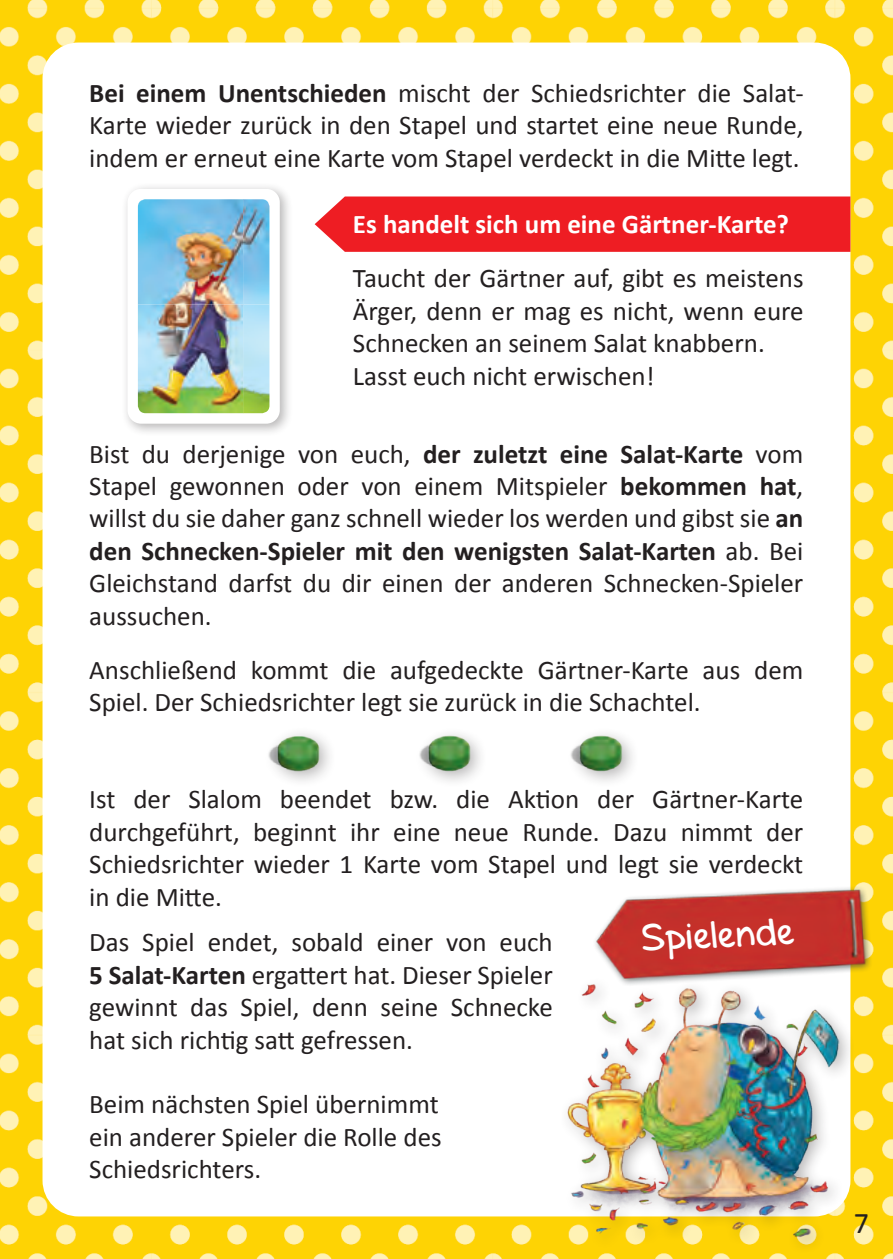
<style>
.page{position:relative;width:893px;height:1259px;background:#fff}
.page>*{position:absolute;margin:0;border:0;box-sizing:border-box;transform-origin:0 0}
.t1{font:36px "Set Firetothe Rain";color:#fff}
.t2{font:30px "Calibri";color:#231f20}
.t3{font:27px/32.4px "Calibri";color:#231f20;text-align:justify}
.t4{font:700 27px "Calibri";color:#fff}
.s1{font-weight:700}
</style>
<div class="page">
<img style="left:0;top:0;width:893px;height:1259px">
<div style="left:43px;top:43px;width:807px;height:1173px;background:#fff;border-radius:36px"></div>
<div style="left:559px;top:975px;width:297px;height:279px;background:#231f20;opacity:.33"></div>
<img style="left:560px;top:979px;width:279px;height:279px">
<div style="left:121px;top:182px;width:171px;height:255px;background:#231f20;opacity:.33"></div>
<svg style="left:128px;top:189px;width:152px;height:235px"></svg>
<img style="left:138px;top:199px;width:131px;height:105px">
<img style="left:138px;top:304px;width:131px;height:109px">
<img style="left:570px;top:734px;width:63px;height:48px">
<img style="left:419px;top:734px;width:62px;height:48px">
<img style="left:268px;top:733px;width:62px;height:48px">
<img style="left:590px;top:871px;width:303px;height:117px">
<div style="left:315px;top:196px;width:535px;height:56px;background:#ee1d23"></div>
<p class="t3" style="left:89px;top:77px;width:716px"><span class="s1">Bei einem Unentschieden</span> mischt der Schiedsrichter die Salat-Karte wieder zurück in den Stapel und startet eine neue Runde, indem er erneut eine Karte vom Stapel verdeckt in die Mitte legt.</p>
<p class="t4" style="left:353px;top:207px;width:438px">Es handelt sich um eine Gärtner-Karte?</p>
<p class="t3" style="left:353px;top:262px;width:452px">Taucht der Gärtner auf, gibt es meistens Ärger, denn er mag es nicht, wenn eure Schnecken an seinem Salat knabbern.</p>
<p class="t3" style="left:353px;top:359px;width:303px">Lasst euch nicht erwischen!</p>
<p class="t3" style="left:89px;top:437px;width:716px">Bist du derjenige von euch, <span class="s1">der zuletzt eine Salat-Karte</span> vom Stapel gewonnen oder von einem Mitspieler <span class="s1">bekommen hat</span>, willst du sie daher ganz schnell wieder los werden und gibst sie <span class="s1">an den Schnecken-Spieler mit den wenigsten Salat-Karten</span> ab. Bei Gleichstand darfst du dir einen der anderen Schnecken-Spieler aussuchen.</p>
<p class="t3" style="left:89px;top:653px;width:716px">Anschließend kommt die aufgedeckte Gärtner-Karte aus dem<br>Spiel. Der Schiedsrichter legt sie zurück in die Schachtel.</p>
<p class="t3" style="left:89px;top:783px;width:716px">Ist der Slalom beendet bzw. die Aktion der Gärtner-Karte durchgeführt, beginnt ihr eine neue Runde. Dazu nimmt der Schiedsrichter wieder 1 Karte vom Stapel und legt sie verdeckt in die Mitte.</p>
<p class="t3" style="left:89px;top:926px;width:465px">Das Spiel endet, sobald einer von euch</p>
<p class="t3" style="left:89px;top:958px;width:465px"><span class="s1">5 Salat-Karten</span> ergattert hat. Dieser Spieler gewinnt das Spiel, denn seine Schnecke hat sich richtig satt gefressen.</p>
<p class="t3" style="left:89px;top:1088px;width:351px">Beim nächsten Spiel übernimmt</p>
<p class="t3" style="left:89px;top:1120px;width:354px">ein anderer Spieler die Rolle des</p>
<p class="t3" style="left:89px;top:1153px;width:173px">Schiedsrichters.</p>
<p class="t1" style="left:642px;top:916px;width:154px;rotate:-2deg">Spielende</p>
<p class="t2" style="left:854px;top:1204px;width:17px">7</p>
</div>
